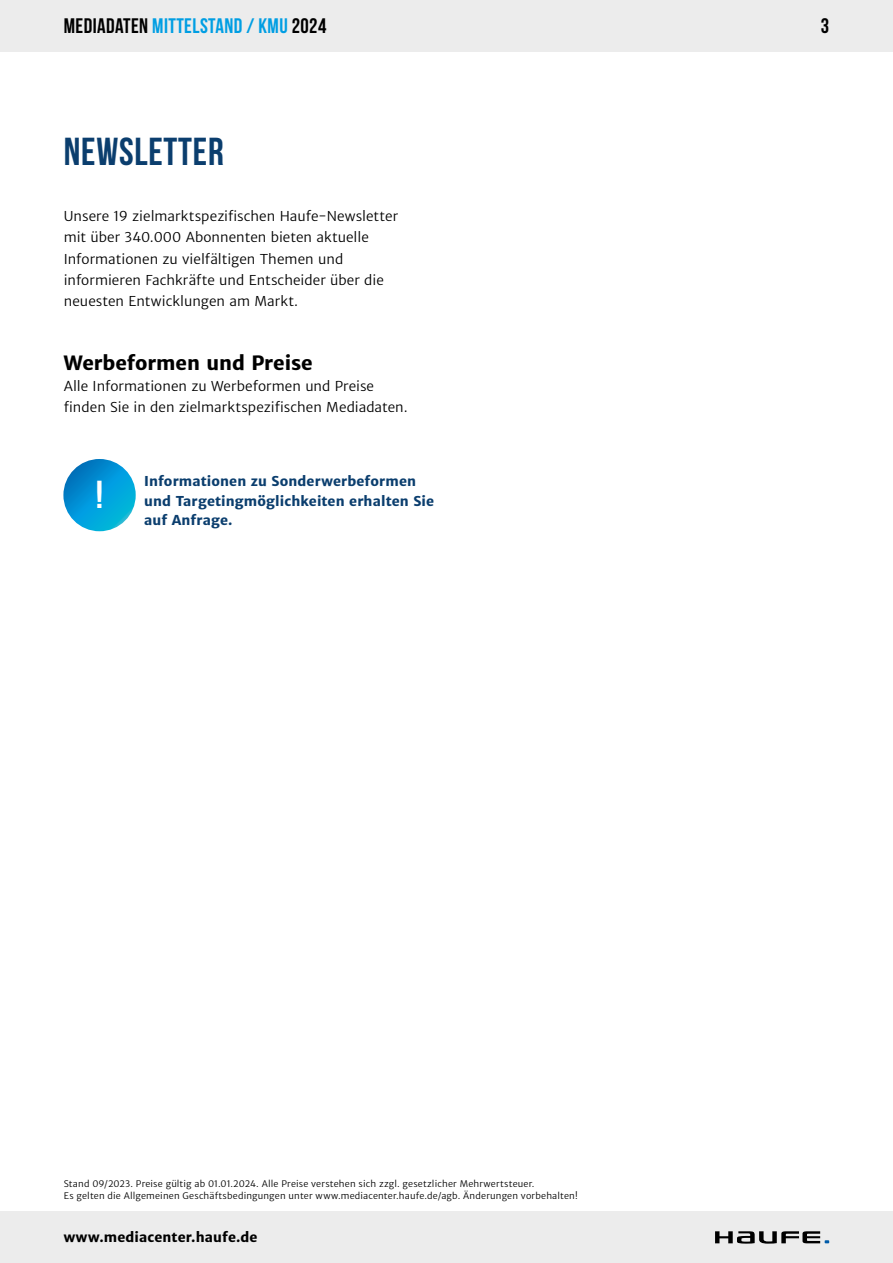
<style>
.page{position:relative;width:893px;height:1263px;background:#fff}
.page>*{position:absolute;margin:0;border:0;box-sizing:border-box;transform-origin:0 0}
.t1{font:700 39px "Bebas Neue";letter-spacing:.02em;color:#0b3e6e}
.t2{font:700 39px "Bebas Neue";color:#fff}
.t3{font:700 21px "Bebas Neue";letter-spacing:.02em;color:#009ee3}
.t4{font:700 21px "Bebas Neue";color:#000}
.t5{font:700 19.5px "Haufe Merriweather Sans";letter-spacing:-.005em;color:#000}
.t6{font:13.5px/21.3px "Haufe Merriweather Sans Lt";letter-spacing:.005em;color:#000}
.t7{font:700 13.5px/19.5px "Haufe Merriweather Sans";letter-spacing:.01em;color:#0b3e6e}
.t8{font:700 13.5px "Haufe Merriweather Sans";letter-spacing:.01em;color:#000}
.t9{font:9px/12px "Haufe Merriweather Sans Lt";letter-spacing:.02em;color:#000}
.s1{color:#000}
</style>
<div class="page">
<div style="left:0;top:0;width:893px;height:51px;background:#ececec"></div>
<div style="left:0;top:1212px;width:893px;height:51px;background:#ececec"></div>
<svg style="left:715px;top:1231px;width:114px;height:13px"></svg>
<svg style="left:63px;top:459px;width:73px;height:72px;background:#039ad6"></svg>
<h2 class="t3" style="left:64px;top:15px;width:264px"><span class="s1">MEDIADATEN</span> MITTELSTAND / KMU <span class="s1">2024</span></h2>
<h1 class="t1" style="left:64px;top:130px;width:161px">NEWSLETTER</h1>
<p class="t6" style="left:64px;top:206px;width:336px">Unsere 19 zielmarktspezifischen Haufe-Newsletter mit über 340.000 Abonnenten bieten aktuelle Informationen zu vielfältigen Themen und informieren Fachkräfte und Entscheider über die neuesten Entwicklungen am Markt.</p>
<h3 class="t5" style="left:64px;top:351px;width:250px">Werbeformen und Preise</h3>
<p class="t6" style="left:64px;top:376px;width:345px">Alle Informationen zu Werbeformen und Preise finden Sie in den zielmarktspezifischen Mediadaten.</p>
<h1 class="t2" style="left:96px;top:473px;width:9px">!</h1>
<p class="t7" style="left:144px;top:472px;width:291px">Informationen zu Sonderwerbeformen und Targetingmöglichkeiten erhalten Sie auf Anfrage.</p>
<h2 class="t4" style="left:821px;top:15px;width:10px">3</h2>
<p class="t9" style="left:64px;top:1178px;width:515px">Stand 09/2023. Preise gültig ab 01.01.2024. Alle Preise verstehen sich zzgl. gesetzlicher Mehrwertsteuer.<br>Es gelten die Allgemeinen Geschäftsbedingungen unter www.mediacenter.haufe.de/agb. Änderungen vorbehalten!</p>
<p class="t8" style="left:64px;top:1228px;width:195px">www.mediacenter.haufe.de</p>
</div>
